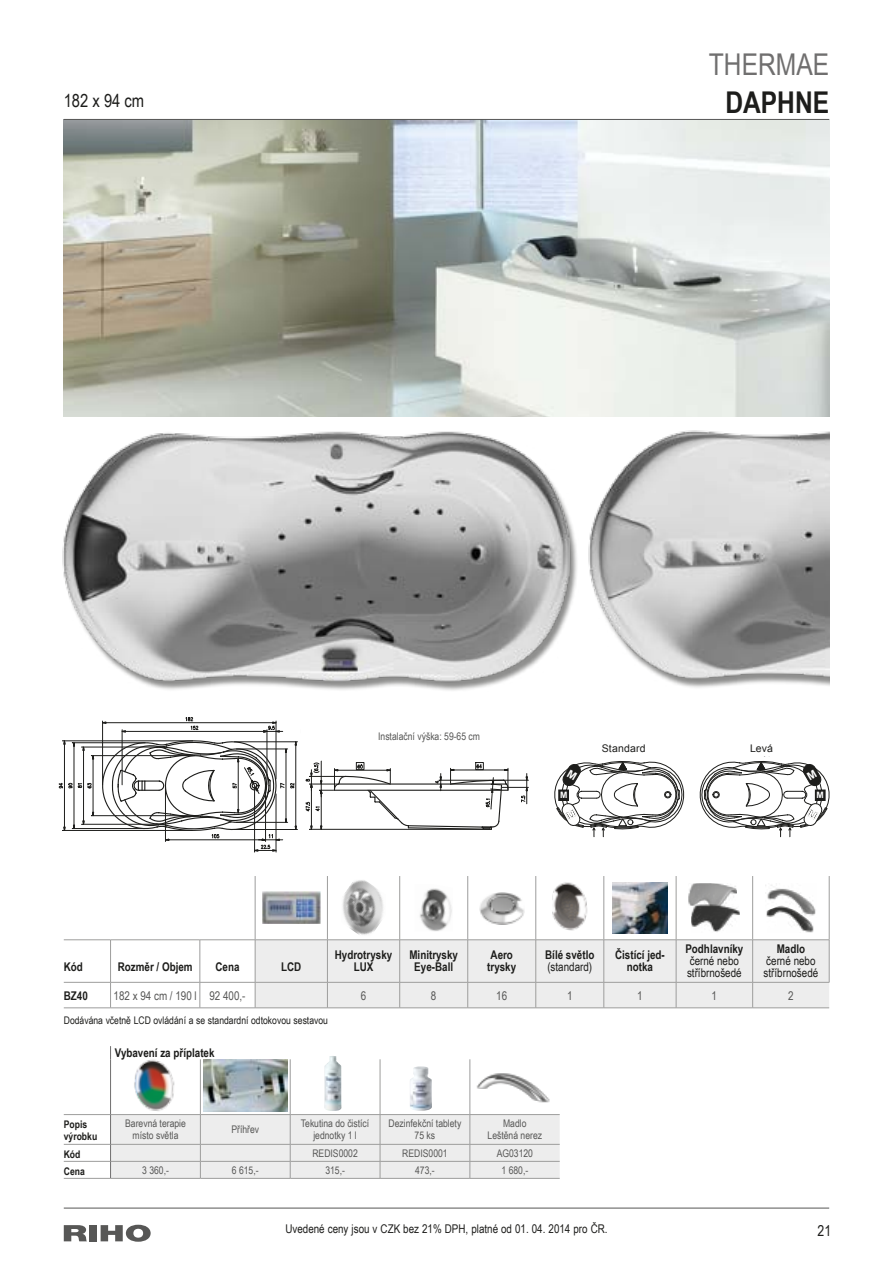
<style>
.page{position:relative;width:893px;height:1263px;background:#fff}
.page>*{position:absolute;margin:0;border:0;box-sizing:border-box;transform-origin:0 0}
.t1{font:30px "Arial Narrow";color:#706f6f}
.t2{font:700 30px "Arial Narrow";color:#1d1d1b}
.t3{font:18px "Arial Narrow";color:#1d1d1b}
.t4{font:15px "Arial Narrow";color:#1d1d1b}
.t5{font:700 12px/12px "Arial Narrow";color:#1d1d1b;text-align:center}
.t6{font:12px/12px "Arial Narrow";color:#1d1d1b}
.t7{font:12px "Arial Narrow";color:#575756}
.t8{font:10.5px/12px "Arial Narrow";color:#575756;text-align:center}
.t9{font:10.5px "Arial Narrow";color:#1d1d1b}
.t10{font:700 10.5px/12px "Arial Narrow";color:#1d1d1b}
.t11{font:10.5px "Arial";letter-spacing:.015em;color:#1d1d1b}
.t12{font:700 8.85px "Arial";color:#fff}
</style>
<div class="page">
<svg style="left:64px;top:1225px;width:37px;height:17px"></svg>
<svg style="left:64px;top:1225px;width:23px;height:16px"></svg>
<div style="left:89px;top:1225px;width:8px;height:16px;background:#575756"></div>
<svg style="left:101px;top:1225px;width:50px;height:17px"></svg>
<hr style="left:64px;top:1208px;width:765px;height:1px;background:#575756">
<img style="left:64px;top:120px;width:765px;height:297px">
<hr style="left:200px;top:1059px;width:1px;height:55px;background:#9d9d9c">
<hr style="left:290px;top:1059px;width:1px;height:55px;background:#9d9d9c">
<hr style="left:380px;top:1059px;width:1px;height:55px;background:#9d9d9c">
<hr style="left:64px;top:1114px;width:46px;height:1px;background:#9d9d9c">
<hr style="left:64px;top:1144px;width:46px;height:1px;background:#9d9d9c">
<hr style="left:64px;top:1161px;width:46px;height:1px;background:#9d9d9c">
<hr style="left:64px;top:1178px;width:47px;height:1px;background:#9d9d9c">
<hr style="left:111px;top:1178px;width:89px;height:1px;background:#9d9d9c">
<hr style="left:200px;top:1178px;width:90px;height:1px;background:#9d9d9c">
<hr style="left:290px;top:1178px;width:90px;height:1px;background:#9d9d9c">
<hr style="left:380px;top:1178px;width:90px;height:1px;background:#9d9d9c">
<hr style="left:470px;top:1178px;width:90px;height:1px;background:#9d9d9c">
<svg style="left:110px;top:1046px;width:1px;height:13px"></svg>
<hr style="left:110px;top:1059px;width:1px;height:55px;background:#706f6f">
<hr style="left:470px;top:1059px;width:1px;height:55px;background:#9d9d9c">
<svg style="left:110px;top:1114px;width:450px;height:64px;background:#e8e8e8"></svg>
<img style="left:203px;top:1059px;width:84px;height:52px">
<img style="left:476px;top:1073px;width:73px;height:30px">
<img style="left:62px;top:412px;width:513px;height:279px">
<img style="left:585px;top:412px;width:244px;height:276px">
<img style="left:324px;top:1056px;width:18px;height:55px">
<img style="left:410px;top:1066px;width:22px;height:45px">
<hr style="left:64px;top:119px;width:765px;height:1px;background:#575756">
<svg style="left:58px;top:717px;width:471px;height:136px"></svg>
<img style="left:134px;top:1059px;width:41px;height:52px">
<hr style="left:110px;top:940px;width:1px;height:42px;background:#9d9d9c">
<hr style="left:200px;top:940px;width:1px;height:42px;background:#9d9d9c">
<hr style="left:64px;top:982px;width:47px;height:1px;background:#9d9d9c">
<hr style="left:111px;top:982px;width:89px;height:1px;background:#9d9d9c">
<svg style="left:110px;top:982px;width:1px;height:25px"></svg>
<hr style="left:200px;top:982px;width:55px;height:1px;background:#9d9d9c">
<svg style="left:200px;top:982px;width:1px;height:25px"></svg>
<hr style="left:64px;top:1007px;width:47px;height:1px;background:#9d9d9c">
<hr style="left:111px;top:1007px;width:89px;height:1px;background:#9d9d9c">
<hr style="left:200px;top:1007px;width:55px;height:1px;background:#9d9d9c">
<hr style="left:255px;top:876px;width:1px;height:63px;background:#9d9d9c">
<hr style="left:327px;top:876px;width:1px;height:63px;background:#9d9d9c">
<hr style="left:399px;top:876px;width:1px;height:63px;background:#9d9d9c">
<hr style="left:467px;top:876px;width:1px;height:63px;background:#9d9d9c">
<hr style="left:535px;top:876px;width:1px;height:63px;background:#9d9d9c">
<hr style="left:604px;top:876px;width:1px;height:63px;background:#9d9d9c">
<hr style="left:676px;top:876px;width:1px;height:63px;background:#9d9d9c">
<hr style="left:829px;top:940px;width:1px;height:42px;background:#9d9d9c">
<div style="left:255px;top:940px;width:574px;height:68px;background:#ededed"></div>
<hr style="left:255px;top:982px;width:72px;height:1px;background:#9d9d9c">
<hr style="left:327px;top:982px;width:73px;height:1px;background:#9d9d9c">
<hr style="left:400px;top:982px;width:68px;height:1px;background:#9d9d9c">
<hr style="left:468px;top:982px;width:68px;height:1px;background:#9d9d9c">
<hr style="left:536px;top:982px;width:68px;height:1px;background:#9d9d9c">
<hr style="left:604px;top:982px;width:72px;height:1px;background:#9d9d9c">
<hr style="left:676px;top:982px;width:77px;height:1px;background:#9d9d9c">
<hr style="left:753px;top:982px;width:76px;height:1px;background:#9d9d9c">
<hr style="left:64px;top:939px;width:47px;height:1px;background:#9d9d9c">
<hr style="left:111px;top:939px;width:89px;height:1px;background:#9d9d9c">
<hr style="left:200px;top:939px;width:55px;height:1px;background:#9d9d9c">
<hr style="left:255px;top:939px;width:72px;height:1px;background:#9d9d9c">
<hr style="left:327px;top:939px;width:73px;height:1px;background:#9d9d9c">
<hr style="left:400px;top:939px;width:68px;height:1px;background:#9d9d9c">
<hr style="left:468px;top:939px;width:68px;height:1px;background:#9d9d9c">
<hr style="left:536px;top:939px;width:68px;height:1px;background:#9d9d9c">
<hr style="left:604px;top:939px;width:72px;height:1px;background:#9d9d9c">
<hr style="left:676px;top:939px;width:77px;height:1px;background:#9d9d9c">
<hr style="left:753px;top:939px;width:76px;height:1px;background:#9d9d9c">
<hr style="left:752px;top:876px;width:1px;height:63px;background:#9d9d9c">
<hr style="left:829px;top:876px;width:1px;height:63px;background:#9d9d9c">
<img style="left:262px;top:892px;width:58px;height:32px">
<img style="left:342px;top:880px;width:41px;height:55px">
<img style="left:419px;top:888px;width:33px;height:43px">
<img style="left:480px;top:892px;width:44px;height:32px">
<img style="left:552px;top:882px;width:36px;height:49px">
<img style="left:612px;top:882px;width:56px;height:51px">
<img style="left:689px;top:883px;width:48px;height:23px">
<img style="left:691px;top:905px;width:49px;height:27px">
<img style="left:767px;top:885px;width:49px;height:29px">
<img style="left:766px;top:905px;width:49px;height:28px">
<svg style="left:554px;top:761px;width:276px;height:77px"></svg>
<h2 class="t3" style="left:64px;top:87px;width:82px">182 x 94 cm</h2>
<h1 class="t1" style="left:709px;top:42px;width:122px">THERMAE</h1>
<h1 class="t2" style="left:725px;top:80px;width:102px">DAPHNE</h1>
<p class="t8" style="left:378px;top:730px;width:103px">Instalační výška: 59-65 cm</p>
<p class="t12" style="left:560px;top:789px;width:9px">M</p>
<p class="t11" style="left:602px;top:741px;width:45px">Standard</p>
<p class="t11" style="left:750px;top:741px;width:24px">Levá</p>
<p class="t5" style="left:64px;top:961px;width:21px">Kód</p>
<p class="t5" style="left:118px;top:961px;width:76px">Rozměr / Objem</p>
<p class="t5" style="left:215px;top:961px;width:26px">Cena</p>
<p class="t5" style="left:281px;top:961px;width:22px">LCD</p>
<p class="t5" style="left:335px;top:949px;width:59px">Hydrotrysky<br>LUX</p>
<p class="t5" style="left:409px;top:949px;width:50px">Minitrysky<br>Eye-Ball</p>
<p class="t5" style="left:487px;top:949px;width:30px;text-align:left">Aero trysky</p>
<p class="t5" style="left:545px;top:949px;width:51px">Bílé světlo</p>
<p class="t6" style="left:547px;top:961px;width:46px">(standard)</p>
<p class="t5" style="left:615px;top:949px;width:51px">Čistící jed&shy;notka</p>
<p class="t5" style="left:685px;top:943px;width:59px">Podhlavníky</p>
<p class="t6" style="left:687px;top:955px;width:56px">černé nebo stříbrnošedé</p>
<p class="t5" style="left:777px;top:943px;width:30px">Madlo</p>
<p class="t6" style="left:764px;top:955px;width:56px">černé nebo stříbrnošedé</p>
<p class="t5" style="left:64px;top:989px;width:26px">BZ40</p>
<p class="t7" style="left:114px;top:986px;width:133px">182 x 94 cm / 190 l 92 400,-</p>
<p class="t7" style="left:361px;top:986px;width:7px">6</p>
<p class="t7" style="left:431px;top:986px;width:7px">8</p>
<p class="t7" style="left:496px;top:986px;width:12px">16</p>
<p class="t7" style="left:567px;top:986px;width:7px">1</p>
<p class="t7" style="left:637px;top:986px;width:7px">1</p>
<p class="t7" style="left:712px;top:986px;width:7px">1</p>
<p class="t7" style="left:788px;top:986px;width:7px">2</p>
<p class="t9" style="left:64px;top:1012px;width:266px">Dodávána včetně LCD ovládání a se standardní odtokovou sestavou</p>
<p class="t5" style="left:115px;top:1046px;width:101px">Vybavení za příplatek</p>
<p class="t10" style="left:64px;top:1118px;width:35px">Popis výrobku</p>
<p class="t8" style="left:125px;top:1117px;width:62px">Barevná terapie místo světla</p>
<p class="t8" style="left:231px;top:1123px;width:29px">Příhřev</p>
<p class="t8" style="left:301px;top:1117px;width:70px">Tekutina do čistící jednotky 1 l</p>
<p class="t8" style="left:389px;top:1117px;width:74px">Dezinfekční tablety<br>75 ks</p>
<p class="t8" style="left:488px;top:1117px;width:56px">Madlo<br>Leštěná nerez</p>
<p class="t10" style="left:64px;top:1147px;width:18px">Kód</p>
<p class="t8" style="left:312px;top:1146px;width:47px">REDIS0002</p>
<p class="t8" style="left:402px;top:1146px;width:47px">REDIS0001</p>
<p class="t8" style="left:497px;top:1146px;width:38px">AG03120</p>
<p class="t10" style="left:64px;top:1164px;width:23px">Cena</p>
<p class="t8" style="left:142px;top:1163px;width:28px">3 360,-</p>
<p class="t8" style="left:232px;top:1163px;width:28px">6 615,-</p>
<p class="t8" style="left:325px;top:1163px;width:21px">315,-</p>
<p class="t8" style="left:415px;top:1163px;width:21px">473,-</p>
<p class="t8" style="left:501px;top:1163px;width:28px">1 680,-</p>
<p class="t6" style="left:285px;top:1223px;width:324px">Uvedené ceny jsou v CZK bez 21% DPH, platné od 01. 04. 2014 pro ČR.</p>
<h3 class="t4" style="left:818px;top:1219px;width:15px">21</h3>
</div>
